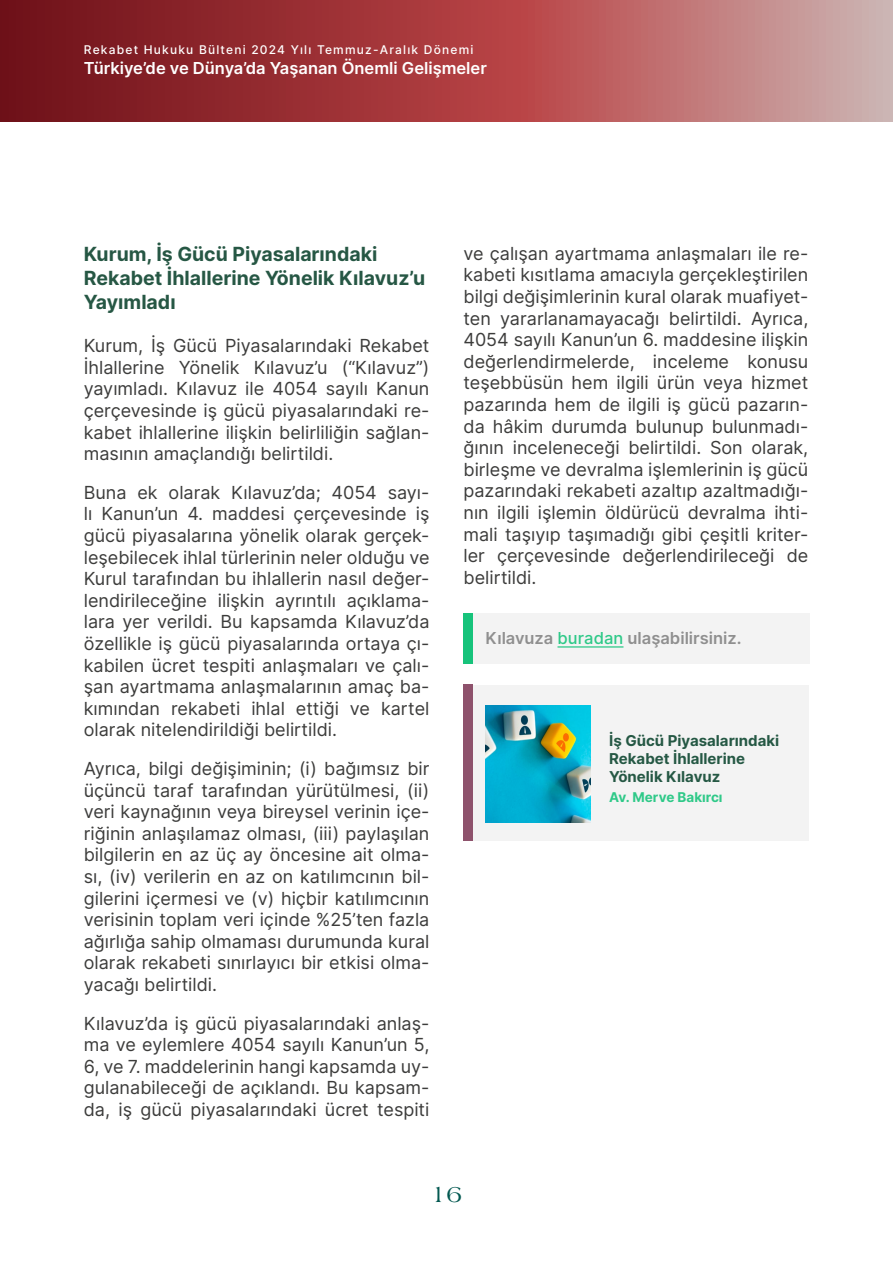
<style>
.page{position:relative;width:893px;height:1263px;background:#fff}
.page>*{position:absolute;margin:0;border:0;box-sizing:border-box;transform-origin:0 0}
.t1{font:24px "Americana Std FUHA Regular";color:#025850}
.t2{font:700 19.5px/24px "Inter";color:#265744}
.t3{font:18px/21.6px "Inter";color:#3c3c3b;text-align:justify}
.t4{font:600 16.5px "Inter";color:#fff}
.t5{font:600 16.5px "Inter";color:#8f8f8f}
.t6{font:700 15px/18px "Inter";color:#255844}
.t7{font:700 13.5px "Inter";color:#2ec988}
.t8{font:500 12px "Inter";letter-spacing:.1em;color:#fff}
.s1{font-weight:500;color:#2ec988}
</style>
<div class="page">
<svg style="left:0;top:0;width:893px;height:121px;background:#a74d50"></svg>
<div style="left:473px;top:613px;width:336px;height:50px;background:#f3f3f3"></div>
<hr style="left:557px;top:646px;width:66px;height:2px;background:#2ec988">
<div style="left:463px;top:613px;width:10px;height:50px;background:#17c37b"></div>
<div style="left:463px;top:685px;width:346px;height:156px;background:#f3f3f3"></div>
<img style="left:486px;top:706px;width:104px;height:116px">
<div style="left:463px;top:685px;width:10px;height:156px;background:#8e526c"></div>
<p class="t8" style="left:84px;top:41px;width:391px">Rekabet Hukuku Bülteni 2024 Yılı Temmuz-Aralık Dönemi</p>
<p class="t4" style="left:84px;top:56px;width:405px">Türkiye’de ve Dünya’da Yaşanan Önemli Gelişmeler</p>
<p class="t2" style="left:84px;top:242px;width:343px">Kurum, İş Gücü Piyasalarındaki<br>Rekabet İhlallerine Yönelik Kılavuz’u<br>Yayımladı</p>
<p class="t3" style="left:84px;top:334px;width:347px">Kurum, İş Gücü Piyasalarındaki Rekabet İhlallerine Yönelik Kılavuz’u (“Kılavuz”) yayımladı. Kılavuz ile 4054 sayılı Kanun çerçevesinde iş gücü piyasalarındaki re&shy;kabet ihlallerine ilişkin belirliliğin sağlan&shy;masının amaçlandığı belirtildi.</p>
<p class="t3" style="left:84px;top:481px;width:347px">Buna ek olarak Kılavuz’da; 4054 sayı&shy;lı Kanun’un 4. maddesi çerçevesinde iş gücü piyasalarına yönelik olarak gerçek&shy;leşebilecek ihlal türlerinin neler olduğu ve Kurul tarafından bu ihlallerin nasıl değer&shy;lendirileceğine ilişkin ayrıntılı açıklama&shy;lara yer verildi. Bu kapsamda Kılavuz’da özellikle iş gücü piyasalarında ortaya çı&shy;kabilen ücret tespiti anlaşmaları ve çalı&shy;şan ayartmama anlaşmalarının amaç ba&shy;kımından rekabeti ihlal ettiği ve kartel olarak nitelendirildiği belirtildi.</p>
<p class="t3" style="left:84px;top:757px;width:347px">Ayrıca, bilgi değişiminin; (i) bağımsız bir üçüncü taraf tarafından yürütülmesi, (ii) veri kaynağının veya bireysel verinin içe&shy;riğinin anlaşılamaz olması, (iii) paylaşılan bilgilerin en az üç ay öncesine ait olma&shy;sı, (iv) verilerin en az on katılımcının bil&shy;gilerini içermesi ve (v) hiçbir katılımcının verisinin toplam veri içinde %25’ten fazla ağırlığa sahip olmaması durumunda kural olarak rekabeti sınırlayıcı bir etkisi olma&shy;yacağı belirtildi.</p>
<p class="t3" style="left:84px;top:1012px;width:347px">Kılavuz’da iş gücü piyasalarındaki anlaş&shy;ma ve eylemlere 4054 sayılı Kanun’un 5, 6, ve 7. maddelerinin hangi kapsamda uy&shy;gulanabileceği de açıklandı. Bu kapsam&shy;da, iş gücü piyasalarındaki ücret tespiti</p>
<p class="t3" style="left:463px;top:242px;width:346px">ve çalışan ayartmama anlaşmaları ile re&shy;kabeti kısıtlama amacıyla gerçekleştirilen bilgi değişimlerinin kural olarak muafiyet&shy;ten yararlanamayacağı belirtildi. Ayrıca, 4054 sayılı Kanun’un 6. maddesine ilişkin değerlendirmelerde, inceleme konusu teşebbüsün hem ilgili ürün veya hizmet pazarında hem de ilgili iş gücü pazarın&shy;da hâkim durumda bulunup bulunmadı&shy;ğının inceleneceği belirtildi. Son olarak, birleşme ve devralma işlemlerinin iş gücü pazarındaki rekabeti azaltıp azaltmadığı&shy;nın ilgili işlemin öldürücü devralma ihti&shy;mali taşıyıp taşımadığı gibi çeşitli kriter&shy;ler çerçevesinde değerlendirileceği de belirtildi.</p>
<p class="t5" style="left:486px;top:626px;width:257px">Kılavuza <span class="s1">buradan</span> ulaşabilirsiniz.</p>
<p class="t6" style="left:609px;top:731px;width:172px">İş Gücü Piyasalarındaki<br>Rekabet İhlallerine<br>Yönelik Kılavuz</p>
<p class="t7" style="left:609px;top:787px;width:115px">Av. Merve Bakırcı</p>
<h1 class="t1" style="left:431px;top:1177px;width:33px">16</h1>
</div>
